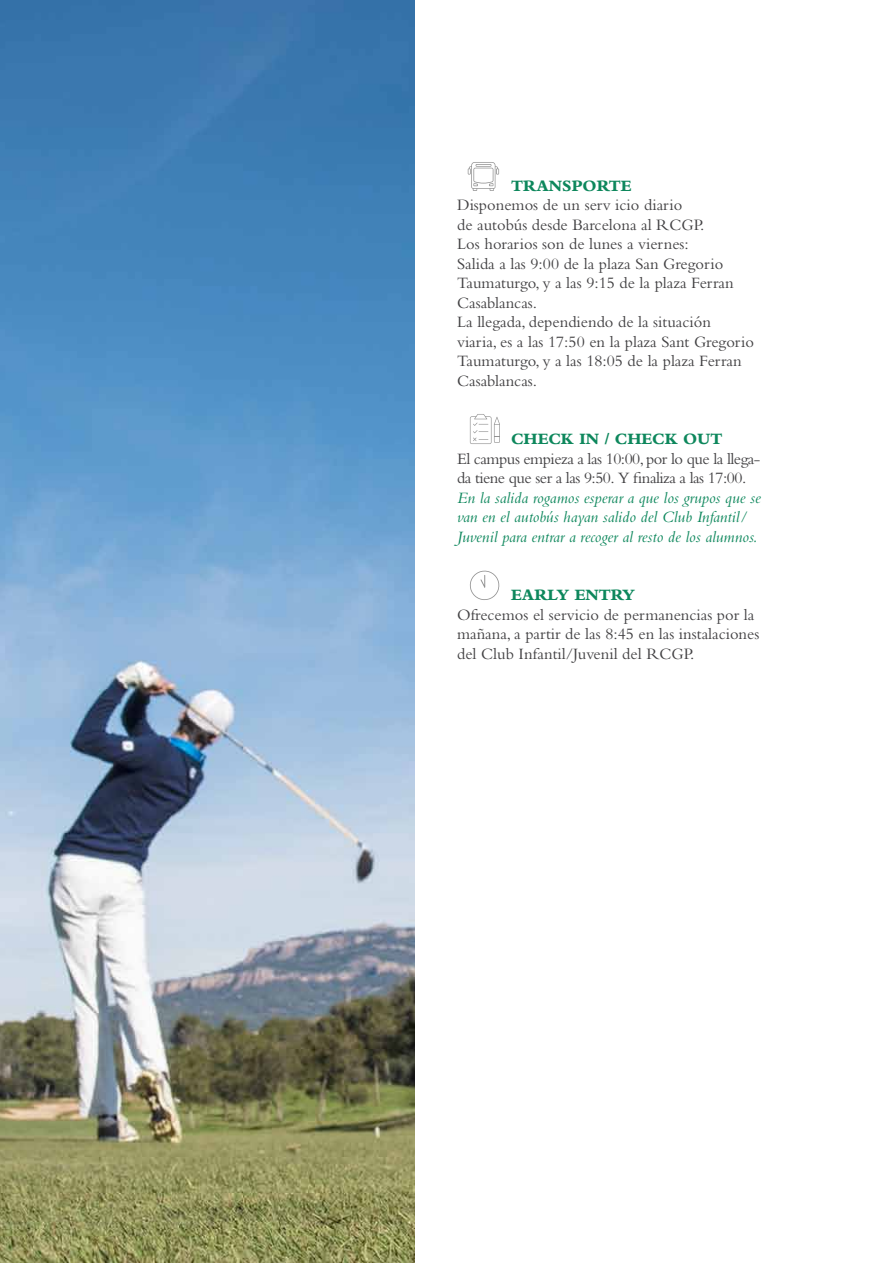
<style>
.page{position:relative;width:893px;height:1263px;background:#fff}
.page>*{position:absolute;margin:0;border:0;box-sizing:border-box;transform-origin:0 0}
.t1{font:16.5px/19.5px "Bembo Std";color:#414042}
.t2{font:italic 16.5px/19.5px "Bembo Std";color:#0d875c}
.t3{font:16.5px/19.5px "Bembo Std";letter-spacing:-.03em;color:#414042}
.t4{font:800 16.5px "Bembo Std";color:#0d875c}
</style>
<div class="page">
<svg style="left:468px;top:162px;width:31px;height:29px"></svg>
<svg style="left:470px;top:414px;width:30px;height:30px"></svg>
<svg style="left:470px;top:570px;width:30px;height:30px"></svg>
<img style="left:0;top:0;width:415px;height:1263px">
<p class="t4" style="left:511px;top:176px;width:122px">TRANSPORTE</p>
<p class="t1" style="left:457px;top:195px;width:298px">Disponemos de un serv icio diario<br>de autobús desde Barcelona al RCGP.<br>Los horarios son de lunes a viernes:<br>Salida a las 9:00 de la plaza San Gregorio Taumaturgo, y a las 9:15 de la plaza Ferran Casablancas.<br>La llegada, dependiendo de la situación viaria, es a las 17:50 en la plaza Sant Gregorio Taumaturgo, y a las 18:05 de la plaza Ferran Casablancas.</p>
<p class="t4" style="left:511px;top:430px;width:213px">CHECK IN / CHECK OUT</p>
<p class="t3" style="left:457px;top:448px;width:305px">El campus empieza a las 10:00, por lo que la llega&shy;da tiene que ser a las 9:50. Y finaliza a las 17:00.</p>
<p class="t2" style="left:457px;top:487px;width:305px">En la salida rogamos esperar a que los grupos que se van en el autobús hayan salido del Club Infantil/<br>Juvenil para entrar a recoger al resto de los alumnos.</p>
<p class="t4" style="left:511px;top:586px;width:125px">EARLY EnTRY</p>
<p class="t1" style="left:457px;top:604px;width:304px">Ofrecemos el servicio de permanencias por la mañana, a partir de las 8:45 en las instalaciones del Club Infantil/Juvenil del RCGP.</p>
</div>
